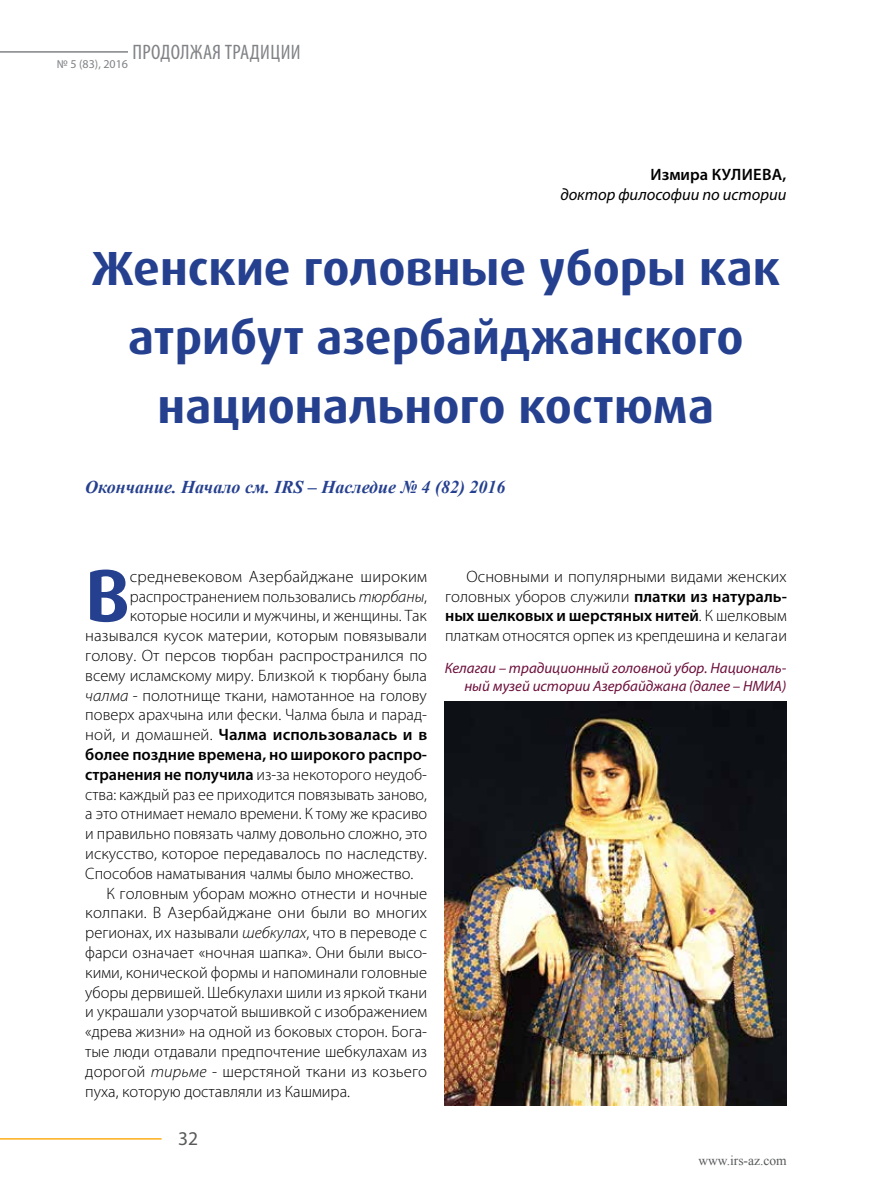
<style>
.page{position:relative;width:893px;height:1191px;background:#fff}
.page>*{position:absolute;margin:0;border:0;box-sizing:border-box;transform-origin:0 0}
.t1{font:700 74.1px "Dax Pro";color:#25408f}
.t2{font:700 48px/69.3px "Dax Pro";color:#25408f;text-align:center}
.t3{font:condensed 21px "Myriad Pro";letter-spacing:.02em;color:#808285}
.t4{font:19.5px "Myriad Pro";color:#58595b}
.t5{font:italic 700 18px "Times New Roman";color:#25408f}
.t6{font:300 16.5px/19.8px "Myriad Pro";color:#000;text-align:justify}
.t7{font:600 16.5px "Myriad Pro";color:#000}
.t8{font:italic 16.5px "Myriad Pro";color:#000}
.t9{font:italic 15px/18px "Myriad Pro";color:#6c103c;text-align:right}
.t10{font:13.5px "Times New Roman";color:#58595b}
.s1{font-style:italic}
.s2{font-weight:300}
.s3{font-weight:600}
</style>
<div class="page">
<hr style="left:0;top:51px;width:128px;height:2px;background:#808285">
<hr style="left:0;top:1138px;width:162px;height:1px;background:#fcaf17">
<img style="left:445px;top:701px;width:341px;height:405px">
<p class="t3" style="left:57px;top:39px;width:245px"><sub>№</sub> <sub>5</sub> <sub>(83),</sub> <sub>2016</sub> ПРОДОЛЖАЯ ТРАДИЦИИ</p>
<p class="t7" style="left:650px;top:164px;width:137px">Измира КУЛИЕВА,</p>
<p class="t8" style="left:560px;top:184px;width:228px">доктор философии по истории</p>
<h2 class="t2" style="left:91px;top:234px;width:690px">Женские головные уборы как атрибут азербайджанского национального костюма</h2>
<p class="t5" style="left:85px;top:474px;width:422px">Окончание. Начало см. IRS – Наследие № 4 (82) 2016</p>
<h1 class="t1" style="left:85px;top:547px;width:46px">В</h1>
<p class="t6" style="left:130px;top:566px;width:299px">средневековом Азербайджане широким</p>
<p class="t6" style="left:130px;top:586px;width:299px">распространением пользовались <span class="s1">тюрбаны</span>,</p>
<p class="t6" style="left:130px;top:606px;width:299px">которые носили и мужчины, и женщины. Так</p>
<p class="t6" style="left:85px;top:626px;width:343px">назывался кусок материи, которым повязывали</p>
<p class="t6" style="left:85px;top:646px;width:343px">голову. От персов тюрбан распространился по</p>
<p class="t6" style="left:85px;top:665px;width:343px">всему исламскому миру. Близкой к тюрбану была</p>
<p class="t6" style="left:85px;top:685px;width:343px"><span class="s1">чалма</span> - полотнище ткани, намотанное на голову</p>
<p class="t6" style="left:85px;top:705px;width:343px">поверх арахчына или фески. Чалма была и парад-</p>
<p class="t7" style="left:85px;top:724px;width:343px"><span class="s2">ной, и домашней.</span> Чалма использовалась и в</p>
<p class="t7" style="left:85px;top:744px;width:343px">более поздние времена, но широкого распро-</p>
<p class="t6" style="left:85px;top:764px;width:343px"><span class="s3">странения не получила</span> из-за некоторого неудоб-</p>
<p class="t6" style="left:85px;top:784px;width:343px">ства: каждый раз ее приходится повязывать заново,</p>
<p class="t6" style="left:85px;top:804px;width:343px">а это отнимает немало времени. К тому же красиво</p>
<p class="t6" style="left:85px;top:824px;width:343px">и правильно повязать чалму довольно сложно, это</p>
<p class="t6" style="left:85px;top:844px;width:343px">искусство, которое передавалось по наследству.</p>
<p class="t6" style="left:85px;top:863px;width:330px">Способов наматывания чалмы было множество.</p>
<p class="t6" style="left:107px;top:883px;width:322px">К головным уборам можно отнести и ночные</p>
<p class="t6" style="left:85px;top:903px;width:343px">колпаки. В Азербайджане они были во многих</p>
<p class="t6" style="left:85px;top:923px;width:343px">регионах, их называли <span class="s1">шебкулах</span>, что в переводе с</p>
<p class="t6" style="left:85px;top:943px;width:343px">фарси означает «ночная шапка». Они были высо-</p>
<p class="t6" style="left:85px;top:962px;width:343px">кими, конической формы и напоминали головные</p>
<p class="t6" style="left:85px;top:982px;width:343px">уборы дервишей. Шебкулахи шили из яркой ткани</p>
<p class="t6" style="left:85px;top:1002px;width:343px">и украшали узорчатой вышивкой с изображением</p>
<p class="t6" style="left:85px;top:1022px;width:343px">«древа жизни» на одной из боковых сторон. Бога-</p>
<p class="t6" style="left:85px;top:1042px;width:343px">тые люди отдавали предпочтение шебкулахам из</p>
<p class="t6" style="left:85px;top:1061px;width:343px">дорогой <span class="s1">тирьме</span> - шерстяной ткани из козьего</p>
<p class="t6" style="left:85px;top:1081px;width:266px">пуха, которую доставляли из Кашмира.</p>
<p class="t4" style="left:178px;top:1126px;width:22px">32</p>
<p class="t6" style="left:445px;top:566px;width:343px;text-indent:21px">Основными и популярными видами женских головных уборов служили <span class="s3">платки из натураль&shy;ных шелковых и шерстяных нитей</span>. К шелковым платкам относятся орпек из крепдешина и келагаи</p>
<p class="t9" style="left:445px;top:658px;width:343px">Келагаи – традиционный головной убор. Националь&shy;ный музей истории Азербайджана (далее – НМИА)</p>
<p class="t10" style="left:698px;top:1151px;width:90px">www.irs-az.com</p>
</div>
